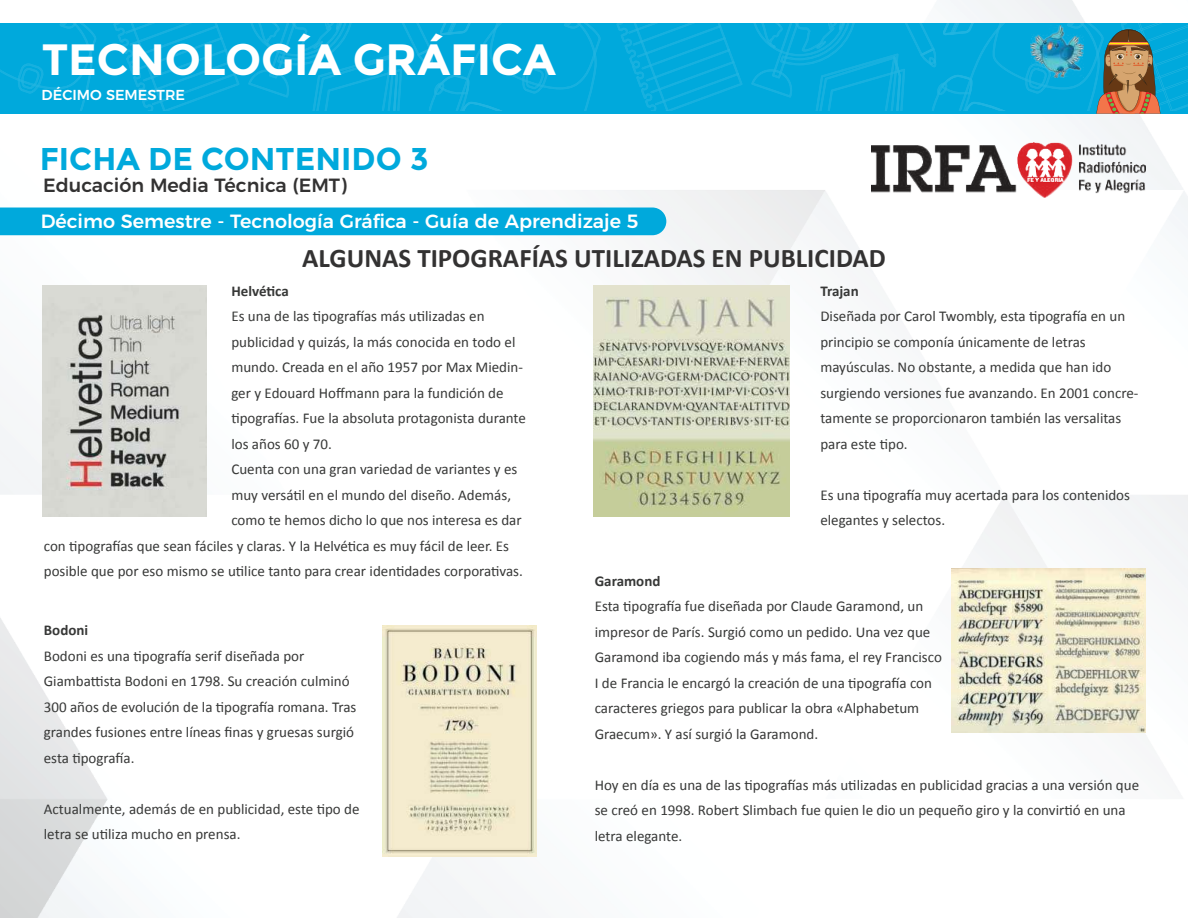
<style>
.page{position:relative;width:1188px;height:918px;background:#fff}
.page>*{position:absolute;margin:0;border:0;box-sizing:border-box;transform-origin:0 0}
.t1{font:700 43.8px "Montserrat";color:#fff}
.t2{font:700 31.5px "Montserrat";color:#00a9dc}
.t3{font:700 27px "Calibri";color:#333232}
.t4{font:500 19.2px "Montserrat";color:#fff}
.t5{font:500 19.2px "Montserrat";color:#333232}
.t6{font:15px/25.5px "Calibri";color:#373837}
.t7{font:700 15px "Calibri";color:#373837}
.t8{font:500 14.4px "Montserrat";color:#fff}
</style>
<div class="page">
<img style="left:0;top:0;width:1188px;height:918px">
<div style="left:0;top:208px;width:666px;height:27px;background:#00a9dc"></div>
<img style="left:872px;top:142px;width:274px;height:56px">
<div style="left:0;top:23px;width:1188px;height:91px;background:#00a9dc"></div>
<svg style="left:0;top:23px;width:96px;height:88px"></svg>
<svg style="left:113px;top:23px;width:126px;height:88px"></svg>
<svg style="left:248px;top:23px;width:353px;height:88px"></svg>
<svg style="left:616px;top:23px;width:127px;height:88px"></svg>
<svg style="left:750px;top:23px;width:438px;height:95px"></svg>
<img style="left:1030px;top:25px;width:53px;height:52px">
<img style="left:43px;top:285px;width:163px;height:232px">
<img style="left:382px;top:625px;width:154px;height:231px">
<img style="left:594px;top:285px;width:196px;height:232px">
<img style="left:951px;top:569px;width:194px;height:164px">
<h1 class="t1" style="left:42px;top:34px;width:516px">TECNOLOGÍA GRÁFICA</h1>
<p class="t8" style="left:42px;top:87px;width:145px">DÉCIMO SEMESTRE</p>
<h2 class="t2" style="left:40px;top:141px;width:390px">FICHA DE CONTENIDO 3</h2>
<p class="t5" style="left:43px;top:176px;width:305px">Educación Media Técnica (EMT)</p>
<p class="t4" style="left:41px;top:211px;width:599px">Décimo Semestre - Tecnología Gráfica - Guía de Aprendizaje 5</p>
<h3 class="t3" style="left:302px;top:245px;width:585px">ALGUNAS TIPOGRAFÍAS UTILIZADAS EN PUBLICIDAD</h3>
<p class="t7" style="left:231px;top:281px;width:59px">Helvética</p>
<p class="t6" style="left:231px;top:304px;width:296px">Es una de las tipografías más utilizadas en publicidad y quizás, la más conocida en todo el mundo. Creada en el año 1957 por Max Miedin&shy;ger y Edouard Hoffmann para la fundición de tipografías. Fue la absoluta protagonista durante los años 60 y 70.<br>Cuenta con una gran variedad de variantes y es muy versátil en el mundo del diseño. Además, como te hemos dicho lo que nos interesa es dar</p>
<p class="t6" style="left:44px;top:533px;width:481px">con tipografías que sean fáciles y claras. Y la Helvética es muy fácil de leer. Es posible que por eso mismo se utilice tanto para crear identidades corporativas.</p>
<p class="t7" style="left:44px;top:623px;width:46px">Bodoni</p>
<p class="t6" style="left:44px;top:643px;width:314px">Bodoni es una tipografía serif diseñada por Giambattista Bodoni en 1798. Su creación culminó 300 años de evolución de la tipografía romana. Tras grandes fusiones entre líneas finas y gruesas surgió esta tipografía.</p>
<p class="t6" style="left:44px;top:796px;width:317px">Actualmente, además de en publicidad, este tipo de letra se utiliza mucho en prensa.</p>
<p class="t7" style="left:820px;top:281px;width:40px">Trajan</p>
<p class="t6" style="left:820px;top:304px;width:320px">Diseñada por Carol Twombly, esta tipografía en un principio se componía únicamente de letras mayúsculas. No obstante, a medida que han ido surgiendo versiones fue avanzando. En 2001 concre&shy;tamente se proporcionaron también las versalitas para este tipo.</p>
<p class="t6" style="left:820px;top:482px;width:311px">Es una tipografía muy acertada para los contenidos elegantes y selectos.</p>
<p class="t7" style="left:595px;top:571px;width:67px">Garamond</p>
<p class="t6" style="left:595px;top:593px;width:349px">Esta tipografía fue diseñada por Claude Garamond, un impresor de París. Surgió como un pedido. Una vez que Garamond iba cogiendo más y más fama, el rey Francisco I de Francia le encargó la creación de una tipografía con caracteres griegos para publicar la obra «Alphabetum Graecum». Y así surgió la Garamond.</p>
<p class="t6" style="left:595px;top:772px;width:546px">Hoy en día es una de las tipografías más utilizadas en publicidad gracias a una versión que se creó en 1998. Robert Slimbach fue quien le dio un pequeño giro y la convirtió en una letra elegante.</p>
</div>
